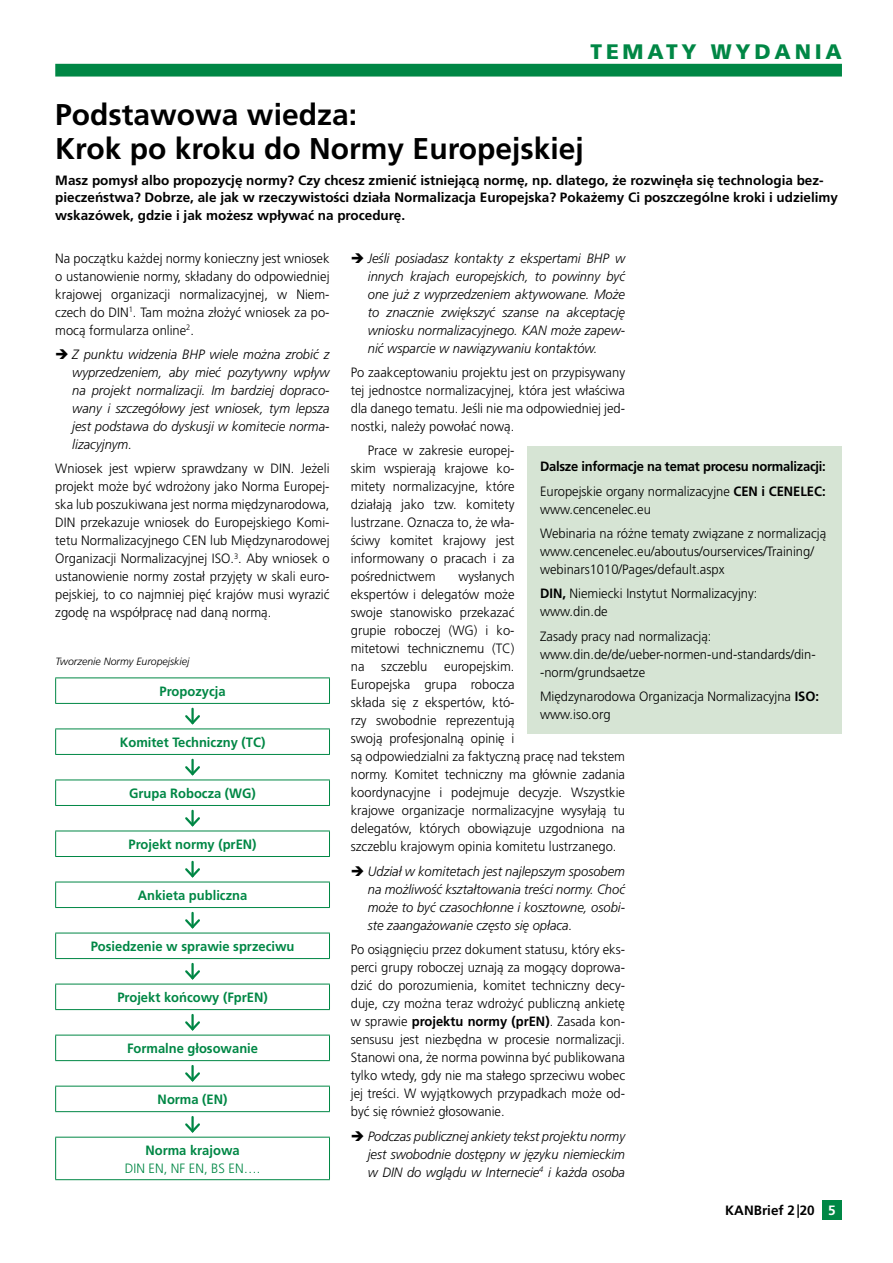
<style>
.page{position:relative;width:893px;height:1263px;background:#fff}
.page>*{position:absolute;margin:0;border:0;box-sizing:border-box;transform-origin:0 0}
.t1{font:700 30px/34.5px "Frutiger CE";color:#000}
.t2{font:900 21px "Frutiger";letter-spacing:.18em;color:#008745}
.t3{font:300 13.5px/18px "Frutiger CE";color:#000;scale:.96 1}
.t4{font:italic 300 13.5px/18px "Frutiger CE";color:#000;text-align:justify;scale:.96 1}
.t5{font:700 13.5px/17.5px "Frutiger CE";color:#000}
.t6{font:700 13.5px "Frutiger CE";color:#008745;scale:.96 1}
.t7{font:700 13.5px/24.5px "Frutiger CE";letter-spacing:-.02em;color:#000;scale:.96 1}
.t8{font:300 13.5px "Frutiger CE";color:#008745;scale:.96 1}
.t9{font:700 13.5px "Frutiger CE";color:#fff}
.t10{font:italic 300 10.5px "Frutiger CE";color:#000}
.s1{font-weight:300}
.s2{font-weight:700}
</style>
<div class="page">
<div style="left:527px;top:446px;width:315px;height:287px;background:#d6e4d4"></div>
<hr style="left:55px;top:728px;width:275px;height:1px;background:#008745">
<svg style="left:55px;top:729px;width:1px;height:25px"></svg>
<svg style="left:329px;top:729px;width:1px;height:25px"></svg>
<hr style="left:55px;top:754px;width:275px;height:1px;background:#008745">
<hr style="left:55px;top:677px;width:275px;height:1px;background:#008745">
<svg style="left:55px;top:678px;width:1px;height:25px"></svg>
<svg style="left:329px;top:678px;width:1px;height:25px"></svg>
<hr style="left:55px;top:703px;width:275px;height:1px;background:#008745">
<hr style="left:55px;top:779px;width:275px;height:1px;background:#008745">
<svg style="left:55px;top:780px;width:1px;height:25px"></svg>
<svg style="left:329px;top:780px;width:1px;height:25px"></svg>
<hr style="left:55px;top:805px;width:275px;height:1px;background:#008745">
<hr style="left:55px;top:831px;width:275px;height:1px;background:#008745">
<svg style="left:55px;top:831px;width:1px;height:25px"></svg>
<svg style="left:329px;top:831px;width:1px;height:25px"></svg>
<hr style="left:55px;top:856px;width:275px;height:1px;background:#008745">
<hr style="left:55px;top:882px;width:275px;height:1px;background:#008745">
<svg style="left:55px;top:882px;width:1px;height:25px"></svg>
<svg style="left:329px;top:882px;width:1px;height:25px"></svg>
<hr style="left:55px;top:907px;width:275px;height:1px;background:#008745">
<hr style="left:55px;top:933px;width:275px;height:1px;background:#008745">
<svg style="left:55px;top:933px;width:1px;height:25px"></svg>
<svg style="left:329px;top:933px;width:1px;height:25px"></svg>
<hr style="left:55px;top:958px;width:275px;height:1px;background:#008745">
<hr style="left:55px;top:984px;width:275px;height:1px;background:#008745">
<svg style="left:55px;top:984px;width:1px;height:25px"></svg>
<svg style="left:329px;top:984px;width:1px;height:25px"></svg>
<hr style="left:55px;top:1009px;width:275px;height:1px;background:#008745">
<hr style="left:55px;top:1035px;width:275px;height:1px;background:#008745">
<svg style="left:55px;top:1035px;width:1px;height:25px"></svg>
<svg style="left:329px;top:1035px;width:1px;height:25px"></svg>
<hr style="left:55px;top:1060px;width:275px;height:1px;background:#008745">
<hr style="left:55px;top:1086px;width:275px;height:1px;background:#008745">
<svg style="left:55px;top:1086px;width:1px;height:25px"></svg>
<svg style="left:329px;top:1086px;width:1px;height:25px"></svg>
<hr style="left:55px;top:1111px;width:275px;height:1px;background:#008745">
<hr style="left:55px;top:1137px;width:275px;height:1px;background:#008745">
<hr style="left:55px;top:1137px;width:1px;height:42px;background:#008745">
<hr style="left:329px;top:1137px;width:1px;height:42px;background:#008745">
<hr style="left:55px;top:1179px;width:275px;height:1px;background:#008745">
<hr style="left:191px;top:709px;width:3px;height:14px;background:#008745">
<svg style="left:185px;top:713px;width:15px;height:12px"></svg>
<hr style="left:191px;top:760px;width:3px;height:14px;background:#008745">
<svg style="left:185px;top:764px;width:15px;height:12px"></svg>
<hr style="left:191px;top:811px;width:3px;height:14px;background:#008745">
<svg style="left:185px;top:815px;width:15px;height:12px"></svg>
<hr style="left:191px;top:862px;width:3px;height:14px;background:#008745">
<svg style="left:185px;top:866px;width:15px;height:12px"></svg>
<hr style="left:191px;top:913px;width:3px;height:14px;background:#008745">
<svg style="left:185px;top:917px;width:15px;height:12px"></svg>
<hr style="left:191px;top:964px;width:3px;height:14px;background:#008745">
<svg style="left:185px;top:968px;width:15px;height:12px"></svg>
<hr style="left:191px;top:1015px;width:3px;height:14px;background:#008745">
<svg style="left:185px;top:1019px;width:15px;height:12px"></svg>
<hr style="left:191px;top:1066px;width:3px;height:14px;background:#008745">
<svg style="left:185px;top:1070px;width:15px;height:12px"></svg>
<hr style="left:191px;top:1117px;width:3px;height:14px;background:#008745">
<svg style="left:185px;top:1121px;width:15px;height:12px"></svg>
<div style="left:55px;top:64px;width:787px;height:13px;background:#008745"></div>
<div style="left:822px;top:1199px;width:20px;height:20px;background:#008745"></div>
<h2 class="t2" style="left:591px;top:39px;width:253px">TEMATY WYDANIA</h2>
<h1 class="t1" style="left:55px;top:97px;width:530px">Podstawowa wiedza:<br>Krok po kroku do Normy Europejskiej</h1>
<p class="t5" style="left:55px;top:171px;width:784px">Masz pomysł albo propozycję normy? Czy chcesz zmienić istniejącą normę, np. dlatego, że rozwinęła się technologia bez&shy;pieczeństwa? Dobrze, ale jak w rzeczywistości działa Normalizacja Europejska? Pokażemy Ci poszczególne kroki i udzielimy wskazówek, gdzie i jak możesz wpływać na procedurę.</p>
<p class="t3" style="left:55px;top:249px;width:287px;text-align:justify">Na początku każdej normy konieczny jest wniosek o ustanowienie normy, składany do odpowiedniej krajowej organizacji normalizacyjnej, w Niem&shy;czech do DIN<sup>1</sup>. Tam można złożyć wniosek za po&shy;mocą formularza online<sup>2</sup>.</p>
<p class="t4" style="left:72px;top:345px;width:269px;text-indent:-17px">➔ Z punktu widzenia BHP wiele można zrobić z wyprzedzeniem, aby mieć pozytywny wpływ na projekt normalizacji. Im bardziej dopraco&shy;wany i szczegółowy jest wniosek, tym lepsza jest podstawa do dyskusji w komitecie norma&shy;lizacyjnym.</p>
<p class="t3" style="left:55px;top:460px;width:287px;text-align:justify">Wniosek jest wpierw sprawdzany w DIN. Jeżeli projekt może być wdrożony jako Norma Europej&shy;ska lub poszukiwana jest norma międzynarodowa, DIN przekazuje wniosek do Europejskiego Komi&shy;tetu Normalizacyjnego CEN lub Międzynarodowej Organizacji Normalizacyjnej ISO.<sup>3</sup>. Aby wniosek o ustanowienie normy został przyjęty w skali euro&shy;pejskiej, to co najmniej pięć krajów musi wyrazić zgodę na współpracę nad daną normą.</p>
<p class="t4" style="left:368px;top:249px;width:269px;text-indent:-17px">➔ Jeśli posiadasz kontakty z ekspertami BHP w innych krajach europejskich, to powinny być one już z wyprzedzeniem aktywowane. Może to znacznie zwiększyć szanse na akceptację wniosku normalizacyjnego. KAN może zapew&shy;nić wsparcie w nawiązywaniu kontaktów.</p>
<p class="t3" style="left:351px;top:363px;width:287px;text-align:justify">Po zaakceptowaniu projektu jest on przypisywany tej jednostce normalizacyjnej, która jest właściwa dla danego tematu. Jeśli nie ma odpowiedniej jed&shy;nostki, należy powołać nową.</p>
<p class="t3" style="left:351px;top:442px;width:172px;text-align:justify;text-indent:17px">Prace w zakresie europej&shy;skim wspierają krajowe ko&shy;mitety normalizacyjne, które działają jako tzw. komitety lustrzane. Oznacza to, że wła&shy;ściwy komitet krajowy jest informowany o pracach i za pośrednictwem</p>
<p class="t7" style="left:540px;top:454px;width:299px">Dalsze informacje na temat procesu normalizacji:<br><span class="s1">Europejskie organy normalizacyjne</span> CEN i CENELEC:</p>
<p class="t3" style="left:540px;top:496px;width:299px;line-height:24.5px">www.cencenelec.eu<br>Webinaria na różne tematy związane z normalizacją</p>
<p class="t3" style="left:540px;top:542px;width:287px">www.cencenelec.eu/aboutus/ourservices/Training/ webinars1010/Pages/default.aspx</p>
<p class="t3" style="left:540px;top:584px;width:228px"><span class="s2">DIN,</span> Niemiecki Instytut Normalizacyjny: www.din.de</p>
<p class="t3" style="left:540px;top:627px;width:289px">Zasady pracy nad normalizacją: www.din.de/de/ueber-normen-und-standards/din--norm/grundsaetze</p>
<p class="t3" style="left:540px;top:687px;width:292px">Międzynarodowa Organizacja Normalizacyjna <span class="s2">ISO: </span>www.iso.org</p>
<p class="t3" style="left:351px;top:568px;width:287px;text-indent:108px">wysłanych<br>ekspertów i delegatów może<br>swoje stanowisko przekazać<br>grupie roboczej (WG) i ko-<br>mitetowi technicznemu (TC)<br>na szczeblu europejskim.<br>Europejska grupa robocza<br>składa się z ekspertów, któ-<br>rzy swobodnie reprezentują<br>swoją profesjonalną opinię i<br>są odpowiedzialni za faktyczną pracę nad tekstem normy. Komitet techniczny ma głównie zadania koordynacyjne i podejmuje decyzje. Wszystkie krajowe organizacje normalizacyjne wysyłają tu delegatów, których obowiązuje uzgodniona na szczeblu krajowym opinia komitetu lustrzanego.</p>
<p class="t4" style="left:368px;top:862px;width:269px;text-indent:-17px">➔ Udział w komitetach jest najlepszym sposobem na możliwość kształtowania treści normy. Choć może to być czasochłonne i kosztowne, osobi&shy;ste zaangażowanie często się opłaca.</p>
<p class="t3" style="left:351px;top:940px;width:287px;text-align:justify">Po osiągnięciu przez dokument statusu, który eks&shy;perci grupy roboczej uznają za mogący doprowa&shy;dzić do porozumienia, komitet techniczny decy&shy;duje, czy można teraz wdrożyć publiczną ankietę w sprawie <span class="s2">projektu normy (prEN)</span>. Zasada kon&shy;sensusu jest niezbędna w procesie normalizacji.<br>Stanowi ona, że norma powinna być publikowana tylko wtedy, gdy nie ma stałego sprzeciwu wobec jej treści. W wyjątkowych przypadkach może od&shy;być się również głosowanie.</p>
<p class="t4" style="left:368px;top:1127px;width:269px;text-indent:-17px">➔ Podczas publicznej ankiety tekst projektu normy jest swobodnie dostępny w języku niemieckim w DIN do wglądu w Internecie<sup>4</sup> i każda osoba</p>
<p class="t10" style="left:56px;top:655px;width:135px">Tworzenie Normy Europejskiej</p>
<p class="t6" style="left:160px;top:683px;width:70px">Propozycja</p>
<p class="t6" style="left:120px;top:734px;width:153px">Komitet Techniczny (TC)</p>
<p class="t6" style="left:129px;top:785px;width:133px">Grupa Robocza (WG)</p>
<p class="t6" style="left:129px;top:836px;width:135px">Projekt normy (prEN)</p>
<p class="t6" style="left:138px;top:887px;width:116px">Ankieta publiczna</p>
<p class="t6" style="left:91px;top:938px;width:214px">Posiedzenie w sprawie sprzeciwu</p>
<p class="t6" style="left:117px;top:989px;width:158px">Projekt końcowy (FprEN)</p>
<p class="t6" style="left:127px;top:1040px;width:138px">Formalne głosowanie</p>
<p class="t6" style="left:158px;top:1091px;width:74px">Norma (EN)</p>
<p class="t6" style="left:145px;top:1142px;width:100px">Norma krajowa</p>
<p class="t8" style="left:125px;top:1160px;width:143px">DIN EN, NF EN, BS EN….</p>
<p class="t5" style="left:725px;top:1201px;width:91px">KANBrief 2|20</p>
<p class="t9" style="left:828px;top:1202px;width:9px">5</p>
</div>
